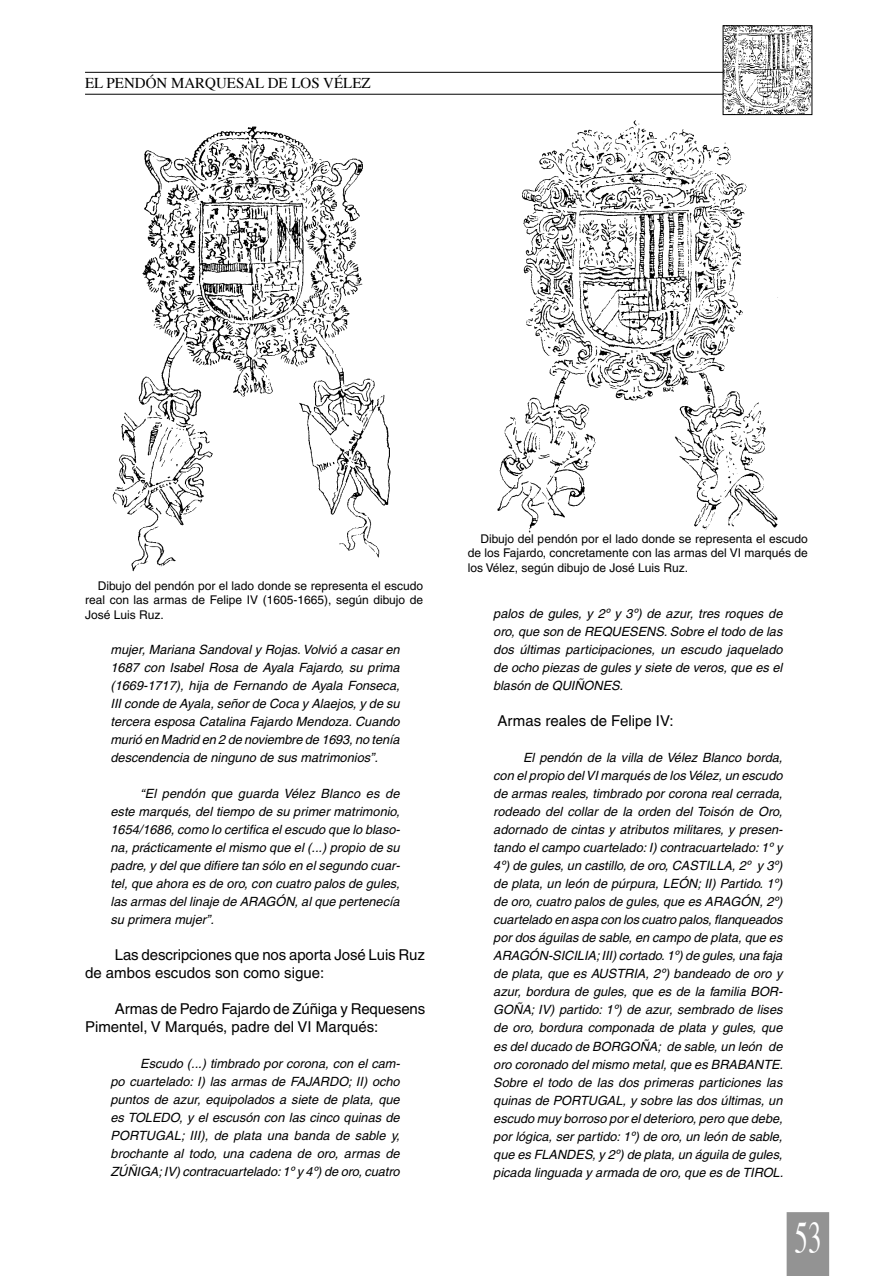
<style>
.page{position:relative;width:893px;height:1276px;background:#fff}
.page>*{position:absolute;margin:0;border:0;box-sizing:border-box;transform-origin:0 0}
.piedefoto{font:45px "Times";color:#fff;scale:.6 1}
.Cuerpo_de_texto{font:15px/18px "Helvetica";color:#000}
.t1{font:15px "Times";color:#000}
.CITA_TEXTUAL{font:italic 12.75px/18px "Helvetica";color:#000;text-align:justify}
.piedefoto-2{font:12px/14.4px "Helvetica";color:#000;text-align:justify}
</style>
<div class="page">
<hr style="left:85px;top:72px;width:727px;height:1px;background:#000">
<hr style="left:85px;top:94px;width:727px;height:1px;background:#000">
<img style="left:725px;top:28px;width:85px;height:85px">
<div style="left:723px;top:26px;width:89px;height:89px;border:1px solid #000"></div>
<div style="left:787px;top:1212px;width:42px;height:64px;background:#939393"></div>
<img style="left:112px;top:126px;width:279px;height:446px">
<img style="left:497px;top:120px;width:281px;height:412px">
<p class="t1" style="left:85px;top:73px;width:287px">EL PENDÓN MARQUESAL DE LOS VÉLEZ</p>
<p class="piedefoto-2" style="left:85px;top:578px;width:340px;text-indent:13px">Dibujo del pendón por el lado donde se representa el escudo real con las armas de Felipe IV (1605-1665), según dibujo de José Luis Ruz.</p>
<p class="CITA_TEXTUAL" style="left:111px;top:640px;width:291px">mujer, Mariana Sandoval y Rojas. Volvió a casar en 1687 con Isabel Rosa de Ayala Fajardo, su prima (1669-1717), hija de Fernando de Ayala Fonseca, III conde de Ayala, señor de Coca y Alaejos, y de su tercera esposa Catalina Fajardo Mendoza. Cuando murió en Madrid en 2 de noviembre de 1693, no tenía descendencia de ninguno de sus matrimonios”.</p>
<p class="CITA_TEXTUAL" style="left:111px;top:784px;width:291px;text-indent:30px">“El pendón que guarda Vélez Blanco es de este marqués, del tiempo de su primer matrimonio, 1654/1686, como lo certifica el escudo que lo blaso&shy;na, prácticamente el mismo que el (...) propio de su padre, y del que difiere tan sólo en el segundo cuar&shy;tel, que ahora es de oro, con cuatro palos de gules, las armas del linaje de ARAGÓN, al que pertenecía su primera mujer”.</p>
<p class="Cuerpo_de_texto" style="left:85px;top:945px;width:341px;text-indent:30px">Las descripciones que nos aporta José Luis Ruz de ambos escudos son como sigue:</p>
<p class="Cuerpo_de_texto" style="left:85px;top:999px;width:342px;text-indent:30px">Armas de Pedro Fajardo de Zúñiga y Requesens<br>Pimentel, V Marqués, padre del VI Marqués:</p>
<p class="CITA_TEXTUAL" style="left:111px;top:1054px;width:291px;text-indent:30px">Escudo (...) timbrado por corona, con el cam&shy;po cuartelado: I) las armas de FAJARDO; II) ocho puntos de azur, equipolados a siete de plata, que es TOLEDO, y el escusón con las cinco quinas de PORTUGAL; III), de plata una banda de sable y, brochante al todo, una cadena de oro, armas de ZÚÑIGA; IV) contracuartelado: 1º y 4º) de oro, cuatro</p>
<p class="piedefoto-2" style="left:468px;top:531px;width:342px;text-indent:13px">Dibujo del pendón por el lado donde se representa el escudo de los Fajardo, concretamente con las armas del VI marqués de los Vélez, según dibujo de José Luis Ruz.</p>
<p class="CITA_TEXTUAL" style="left:493px;top:605px;width:291px">palos de gules, y 2º y 3º) de azur, tres roques de oro, que son de REQUESENS. Sobre el todo de las dos últimas participaciones, un escudo jaquelado de ocho piezas de gules y siete de veros, que es el blasón de QUIÑONES.</p>
<p class="Cuerpo_de_texto" style="left:498px;top:712px;width:178px">Armas reales de Felipe IV:</p>
<p class="CITA_TEXTUAL" style="left:493px;top:749px;width:291px;text-indent:30px">El pendón de la villa de Vélez Blanco borda, con el propio del VI marqués de los Vélez, un escudo de armas reales, timbrado por corona real cerrada, rodeado del collar de la orden del Toisón de Oro, adornado de cintas y atributos militares, y presen&shy;tando el campo cuartelado: I) contracuartelado: 1º y 4º) de gules, un castillo, de oro, CASTILLA, 2º y 3º) de plata, un león de púrpura, LEÓN; II) Partido. 1º) de oro, cuatro palos de gules, que es ARAGÓN, 2º) cuartelado en aspa con los cuatro palos, flanqueados por dos águilas de sable, en campo de plata, que es ARAGÓN-SICILIA; III) cortado. 1º) de gules, una faja de plata, que es AUSTRIA, 2º) bandeado de oro y azur, bordura de gules, que es de la familia BOR-GOÑA; IV) partido: 1º) de azur, sembrado de lises de oro, bordura componada de plata y gules, que es del ducado de BORGOÑA; de sable, un león de oro coronado del mismo metal, que es BRABANTE.<br>Sobre el todo de las dos primeras particiones las quinas de PORTUGAL, y sobre las dos últimas, un escudo muy borroso por el deterioro, pero que debe, por lógica, ser partido: 1º) de oro, un león de sable, que es FLANDES, y 2º) de plata, un águila de gules, picada linguada y armada de oro, que es de TIROL.</p>
<p class="piedefoto" style="left:794px;top:1209px;width:46px">53</p>
</div>
